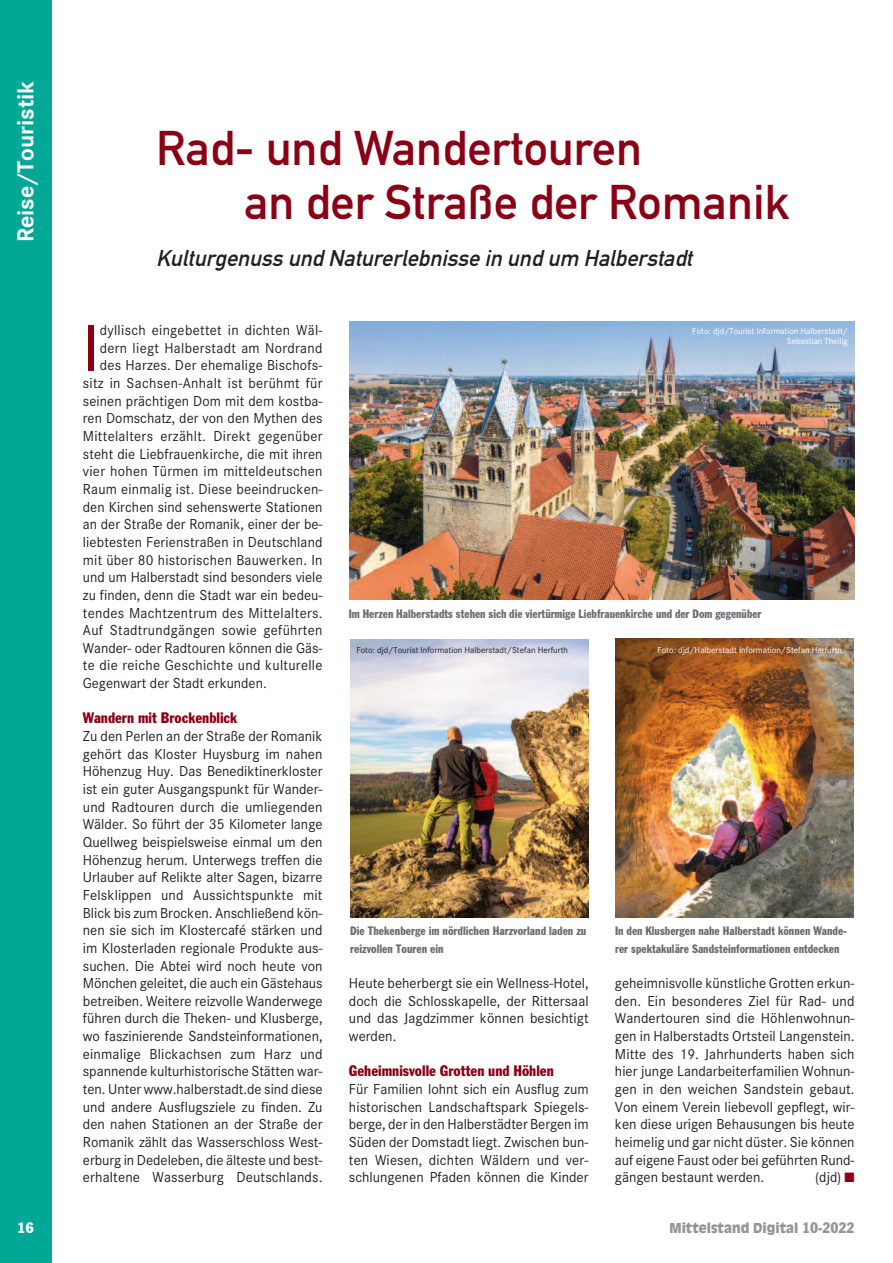
<style>
.page{position:relative;width:893px;height:1263px;background:#fff}
.page>*{position:absolute;margin:0;border:0;box-sizing:border-box;transform-origin:0 0}
.t1{font:67.65px "Corporate S";color:#8a0116}
.t2{font:700 48px/54px "DIN Alternate";color:#8a0116}
.t3{font:700 24px "Corporate S";color:#fff}
.t4{font:italic 700 22.5px "DIN Alternate";color:#231f20}
.t5{font:15px/17.7px "Corporate S";letter-spacing:.01em;color:#231f20;text-align:justify}
.t6{font:condensed 15px "Franklin Gothic BT";color:#8a0116;scale:.96 1}
.t7{font:15px "Corporate S";letter-spacing:.01em;color:#231f20;scale:.96 1}
.t8{font:condensed 15px "Franklin Gothic BT";color:#fff}
.t9{font:900 13.5px "Antique Olive Std";color:#939598;scale:.96 1}
.t10{font:condensed 12px/17.7px "Franklin Gothic BT";color:#6c6d70;scale:.92 1}
.t11{font:condensed 12px "Franklin Gothic BT";color:#6c6d70;scale:.91 1}
.t12{font:condensed 12px/17.7px "Franklin Gothic BT";color:#6c6d70;scale:.93 1}
.t13{font:9px/9.8px "Corporate S";color:#fff;text-align:right}
.t14{font:9px "Corporate S";color:#231f20}
.s1{color:#8a0116}
.s2{font-family:"Franklin Gothic BT";font-weight:400;font-stretch:condensed;font-size:15px}
</style>
<div class="page">
<div style="left:0;top:0;width:51px;height:1263px;background:#00a895"></div>
<img style="left:350px;top:640px;width:239px;height:278px">
<img style="left:615px;top:639px;width:238px;height:279px">
<img style="left:349px;top:322px;width:505px;height:278px">
<h3 class="t3" style="left:11px;top:242px;width:163px;rotate:-90deg">Reise/Touristik</h3>
<h2 class="t2" style="left:244px;top:121px;width:547px;text-indent:-88px">Rad- und Wandertouren<br>an der Straße der Romanik</h2>
<h3 class="t4" style="left:156px;top:245px;width:544px">Kulturgenuss und Naturerlebnisse in und um Halberstadt</h3>
<h1 class="t1" style="left:83px;top:307px;width:18px">I</h1>
<p class="t5" style="left:100px;top:321px;width:224px">dyllisch eingebettet in dichten Wäl-</p>
<p class="t5" style="left:100px;top:339px;width:224px">dern liegt Halberstadt am Nordrand</p>
<p class="t5" style="left:100px;top:356px;width:224px">des Harzes. Der ehemalige Bischofs-</p>
<p class="t5" style="left:83px;top:374px;width:241px">sitz in Sachsen-Anhalt ist berühmt für</p>
<p class="t5" style="left:83px;top:392px;width:241px">seinen prächtigen Dom mit dem kostba-</p>
<p class="t5" style="left:83px;top:409px;width:241px">ren Domschatz, der von den Mythen des</p>
<p class="t5" style="left:83px;top:427px;width:241px">Mittelalters erzählt. Direkt gegenüber</p>
<p class="t5" style="left:83px;top:445px;width:241px">steht die Liebfrauenkirche, die mit ihren</p>
<p class="t5" style="left:83px;top:462px;width:241px">vier hohen Türmen im mitteldeutschen</p>
<p class="t5" style="left:83px;top:480px;width:241px">Raum einmalig ist. Diese beeindrucken-</p>
<p class="t5" style="left:83px;top:498px;width:241px">den Kirchen sind sehenswerte Stationen</p>
<p class="t5" style="left:83px;top:515px;width:241px">an der Straße der Romanik, einer der be-</p>
<p class="t5" style="left:83px;top:533px;width:241px">liebtesten Ferienstraßen in Deutschland</p>
<p class="t5" style="left:83px;top:550px;width:241px">mit über 80 historischen Bauwerken. In</p>
<p class="t5" style="left:83px;top:568px;width:241px">und um Halberstadt sind besonders viele</p>
<p class="t5" style="left:83px;top:586px;width:241px">zu finden, denn die Stadt war ein bedeu-</p>
<p class="t5" style="left:83px;top:603px;width:241px">tendes Machtzentrum des Mittelalters.</p>
<p class="t5" style="left:83px;top:621px;width:241px">Auf Stadtrundgängen sowie geführten</p>
<p class="t5" style="left:83px;top:639px;width:241px">Wander- oder Radtouren können die Gäs-</p>
<p class="t5" style="left:83px;top:656px;width:241px">te die reiche Geschichte und kulturelle</p>
<p class="t5" style="left:83px;top:674px;width:185px">Gegenwart der Stadt erkunden.</p>
<p class="t6" style="left:83px;top:713px;width:162px">Wandern mit Brockenblick</p>
<p class="t5" style="left:83px;top:727px;width:241px">Zu den Perlen an der Straße der Romanik gehört das Kloster Huysburg im nahen Höhenzug Huy. Das Benediktinerkloster ist ein guter Ausgangspunkt für Wander&shy;und Radtouren durch die umliegenden Wälder. So führt der 35 Kilometer lange Quellweg beispielsweise einmal um den Höhenzug herum. Unterwegs treffen die Urlauber auf Relikte alter Sagen, bizarre Felsklippen und Aussichtspunkte mit Blick bis zum Brocken. Anschließend kön&shy;nen sie sich im Klostercafé stärken und im Klosterladen regionale Produkte aus&shy;suchen. Die Abtei wird noch heute von Mönchen geleitet, die auch ein Gästehaus betreiben. Weitere reizvolle Wanderwege führen durch die Theken- und Klusberge, wo faszinierende Sandsteinformationen, einmalige Blickachsen zum Harz und spannende kulturhistorische Stätten war&shy;ten. Unter www.halberstadt.de sind diese und andere Ausflugsziele zu finden. Zu den nahen Stationen an der Straße der Romanik zählt das Wasserschloss West&shy;erburg in Dedeleben, die älteste und best&shy;erhaltene Wasserburg Deutschlands.</p>
<p class="t13" style="left:692px;top:326px;width:157px">Foto: djd/Tourist Information Halberstadt/<br>Sebastian Theilig</p>
<p class="t11" style="left:349px;top:609px;width:455px">Im Herzen Halberstadts stehen sich die viertürmige Liebfrauenkirche und der Dom gegenüber</p>
<p class="t14" style="left:356px;top:644px;width:213px">Foto: djd/Tourist Information Halberstadt/Stefan Herfurth</p>
<p class="t13" style="left:657px;top:645px;width:186px">Foto: djd/Halberstadt Information/Stefan Herfurth</p>
<p class="t12" style="left:350px;top:923px;width:255px">Die Thekenberge im nördlichen Harzvorland laden zu reizvollen Touren ein</p>
<p class="t10" style="left:615px;top:923px;width:253px">In den Klusbergen nahe Halberstadt können Wande&shy;rer spektakuläre Sandsteinformationen entdecken</p>
<p class="t5" style="left:349px;top:974px;width:241px">Heute beherbergt sie ein Wellness-Hotel, doch die Schlosskapelle, der Rittersaal und das Jagdzimmer können besichtigt werden.</p>
<p class="t6" style="left:349px;top:1066px;width:215px">Geheimnisvolle Grotten und Höhlen</p>
<p class="t5" style="left:349px;top:1080px;width:241px">Für Familien lohnt sich ein Ausflug zum historischen Landschaftspark Spiegels&shy;berge, der in den Halberstädter Bergen im Süden der Domstadt liegt. Zwischen bun&shy;ten Wiesen, dichten Wäldern und ver&shy;schlungenen Pfaden können die Kinder</p>
<p class="t5" style="left:615px;top:974px;width:241px">geheimnisvolle künstliche Grotten erkun&shy;den. Ein besonderes Ziel für Rad- und Wandertouren sind die Höhlenwohnun&shy;gen in Halberstadts Ortsteil Langenstein.<br>Mitte des 19. Jahrhunderts haben sich hier junge Landarbeiterfamilien Wohnun&shy;gen in den weichen Sandstein gebaut.<br>Von einem Verein liebevoll gepflegt, wir&shy;ken diese urigen Behausungen bis heute heimelig und gar nicht düster. Sie können auf eigene Faust oder bei geführten Rund&shy;gängen bestaunt werden.</p>
<p class="t7" style="left:815px;top:1168px;width:43px">(djd) <span class="s1">■</span></p>
<p class="t8" style="left:17px;top:1222px;width:18px">16</p>
<p class="t9" style="left:669px;top:1223px;width:194px">Mittelstand Digital <span class="s2">10-2022</span></p>
</div>
